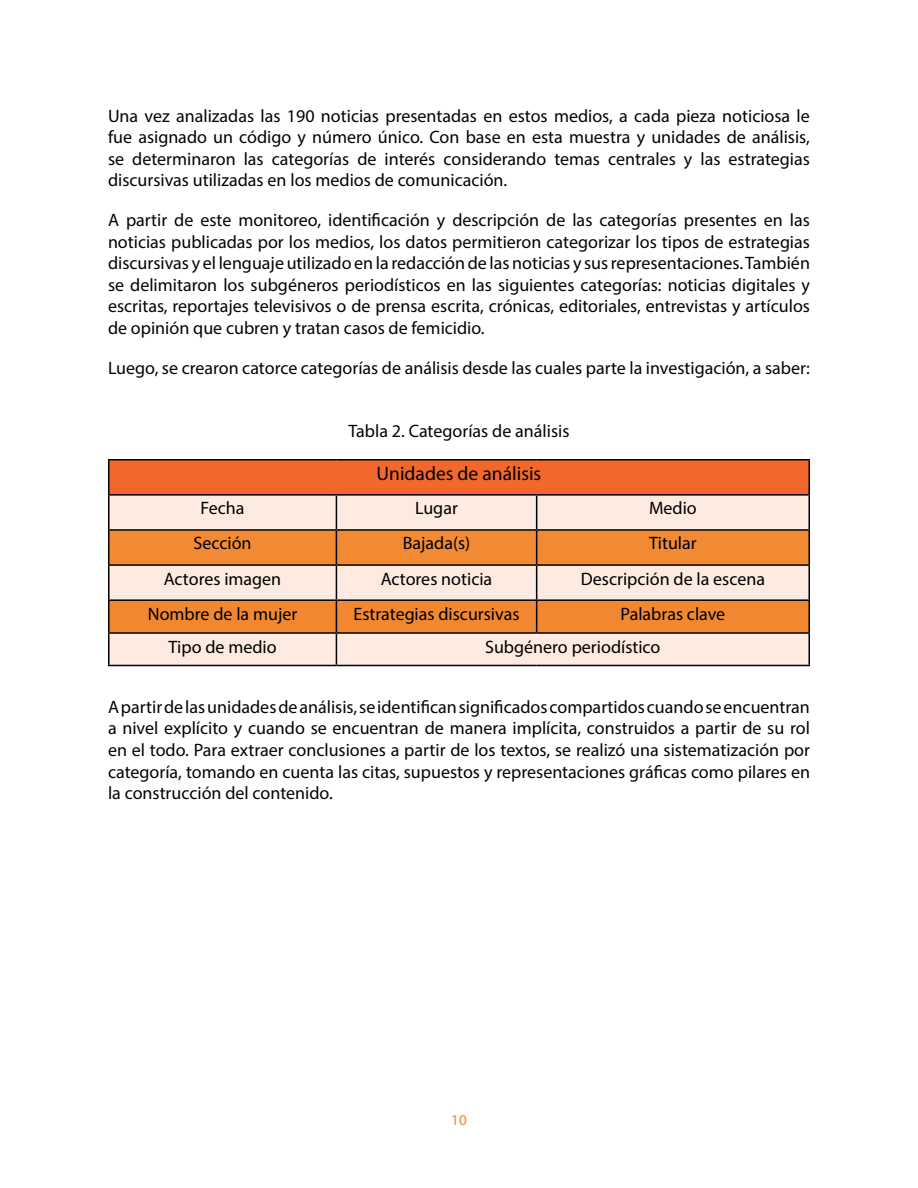
<style>
.page{position:relative;width:918px;height:1188px;background:#fff}
.page>*{position:absolute;margin:0;border:0;box-sizing:border-box;transform-origin:0 0}
.t1{font:19.5px "Myriad Pro";color:#000}
.t2{font:18px/21.6px "Myriad Pro";color:#040503;text-align:justify}
.t3{font:18px "Myriad Pro";color:#000}
.t4{font:15px "Myriad Pro";color:#f58422}
</style>
<div class="page">
<div style="left:109px;top:460px;width:700px;height:35px;background:#f2682c"></div>
<svg style="left:110px;top:496px;width:698px;height:169px;background:#f7c29a"></svg>
<hr style="left:108px;top:459px;width:228px;height:1px;background:#000">
<hr style="left:108px;top:460px;width:2px;height:34px;background:#000">
<hr style="left:336px;top:459px;width:201px;height:1px;background:#000">
<hr style="left:537px;top:459px;width:273px;height:1px;background:#000">
<hr style="left:808px;top:460px;width:2px;height:34px;background:#000">
<hr style="left:108px;top:494px;width:228px;height:2px;background:#000">
<hr style="left:108px;top:496px;width:2px;height:33px;background:#000">
<hr style="left:336px;top:494px;width:201px;height:2px;background:#000">
<hr style="left:336px;top:496px;width:1px;height:33px;background:#000">
<hr style="left:537px;top:494px;width:273px;height:2px;background:#000">
<hr style="left:536px;top:496px;width:1px;height:33px;background:#000">
<hr style="left:808px;top:496px;width:2px;height:33px;background:#000">
<hr style="left:108px;top:529px;width:228px;height:2px;background:#000">
<hr style="left:108px;top:531px;width:2px;height:33px;background:#000">
<hr style="left:336px;top:529px;width:201px;height:2px;background:#000">
<hr style="left:336px;top:531px;width:1px;height:33px;background:#000">
<hr style="left:537px;top:529px;width:273px;height:2px;background:#000">
<hr style="left:536px;top:531px;width:1px;height:33px;background:#000">
<hr style="left:808px;top:531px;width:2px;height:33px;background:#000">
<hr style="left:108px;top:564px;width:228px;height:2px;background:#000">
<hr style="left:108px;top:566px;width:2px;height:33px;background:#000">
<hr style="left:336px;top:564px;width:201px;height:2px;background:#000">
<hr style="left:336px;top:566px;width:1px;height:33px;background:#000">
<hr style="left:537px;top:564px;width:273px;height:2px;background:#000">
<hr style="left:536px;top:566px;width:1px;height:33px;background:#000">
<hr style="left:808px;top:566px;width:2px;height:33px;background:#000">
<hr style="left:108px;top:599px;width:228px;height:2px;background:#000">
<hr style="left:108px;top:601px;width:2px;height:31px;background:#000">
<hr style="left:336px;top:599px;width:201px;height:2px;background:#000">
<hr style="left:336px;top:601px;width:1px;height:31px;background:#000">
<hr style="left:537px;top:599px;width:273px;height:2px;background:#000">
<hr style="left:536px;top:601px;width:1px;height:31px;background:#000">
<hr style="left:808px;top:601px;width:2px;height:31px;background:#000">
<hr style="left:108px;top:632px;width:228px;height:2px;background:#000">
<hr style="left:108px;top:634px;width:2px;height:31px;background:#000">
<hr style="left:336px;top:632px;width:201px;height:2px;background:#000">
<hr style="left:336px;top:634px;width:1px;height:31px;background:#000">
<hr style="left:537px;top:632px;width:273px;height:2px;background:#000">
<hr style="left:808px;top:634px;width:2px;height:31px;background:#000">
<hr style="left:108px;top:665px;width:228px;height:1px;background:#000">
<hr style="left:336px;top:665px;width:201px;height:1px;background:#000">
<hr style="left:537px;top:665px;width:273px;height:1px;background:#000">
<p class="t2" style="left:108px;top:104px;width:703px">Una vez analizadas las 190 noticias presentadas en estos medios, a cada pieza noticiosa le fue asignado un código y número único. Con base en esta muestra y unidades de análisis, se determinaron las categorías de interés considerando temas centrales y las estrategias discursivas utilizadas en los medios de comunicación.</p>
<p class="t2" style="left:108px;top:209px;width:704px">A partir de este monitoreo, identificación y descripción de las categorías presentes en las noticias publicadas por los medios, los datos permitieron categorizar los tipos de estrategias discursivas y el lenguaje utilizado en la redacción de las noticias y sus representaciones. También se delimitaron los subgéneros periodísticos en las siguientes categorías: noticias digitales y escritas, reportajes televisivos o de prensa escrita, crónicas, editoriales, entrevistas y artículos de opinión que cubren y tratan casos de femicidio.</p>
<p class="t2" style="left:108px;top:356px;width:703px">Luego, se crearon catorce categorías de análisis desde las cuales parte la investigación, a saber:</p>
<p class="t2" style="left:348px;top:419px;width:223px">Tabla 2. Categorías de análisis</p>
<p class="t1" style="left:377px;top:462px;width:166px">Unidades de análisis</p>
<p class="t3" style="left:201px;top:497px;width:45px">Fecha</p>
<p class="t3" style="left:415px;top:497px;width:44px">Lugar</p>
<p class="t3" style="left:649px;top:497px;width:49px">Medio</p>
<p class="t3" style="left:194px;top:532px;width:60px">Sección</p>
<p class="t3" style="left:403px;top:532px;width:69px">Bajada(s)</p>
<p class="t3" style="left:649px;top:532px;width:49px">Titular</p>
<p class="t3" style="left:164px;top:567px;width:119px">Actores imagen</p>
<p class="t3" style="left:381px;top:567px;width:113px">Actores noticia</p>
<p class="t3" style="left:581px;top:567px;width:186px">Descripción de la escena</p>
<p class="t3" style="left:148px;top:603px;width:151px">Nombre de la mujer</p>
<p class="t3" style="left:354px;top:603px;width:168px">Estrategias discursivas</p>
<p class="t3" style="left:621px;top:603px;width:106px">Palabras clave</p>
<p class="t3" style="left:169px;top:635px;width:110px">Tipo de medio</p>
<p class="t3" style="left:485px;top:635px;width:177px">Subgénero periodístico</p>
<p class="t2" style="left:108px;top:696px;width:704px">A partir de las unidades de análisis, se identifican significados compartidos cuando se encuentran a nivel explícito y cuando se encuentran de manera implícita, construidos a partir de su rol en el todo. Para extraer conclusiones a partir de los textos, se realizó una sistematización por categoría, tomando en cuenta las citas, supuestos y representaciones gráficas como pilares en la construcción del contenido.</p>
<p class="t4" style="left:451px;top:1111px;width:17px">10</p>
</div>
